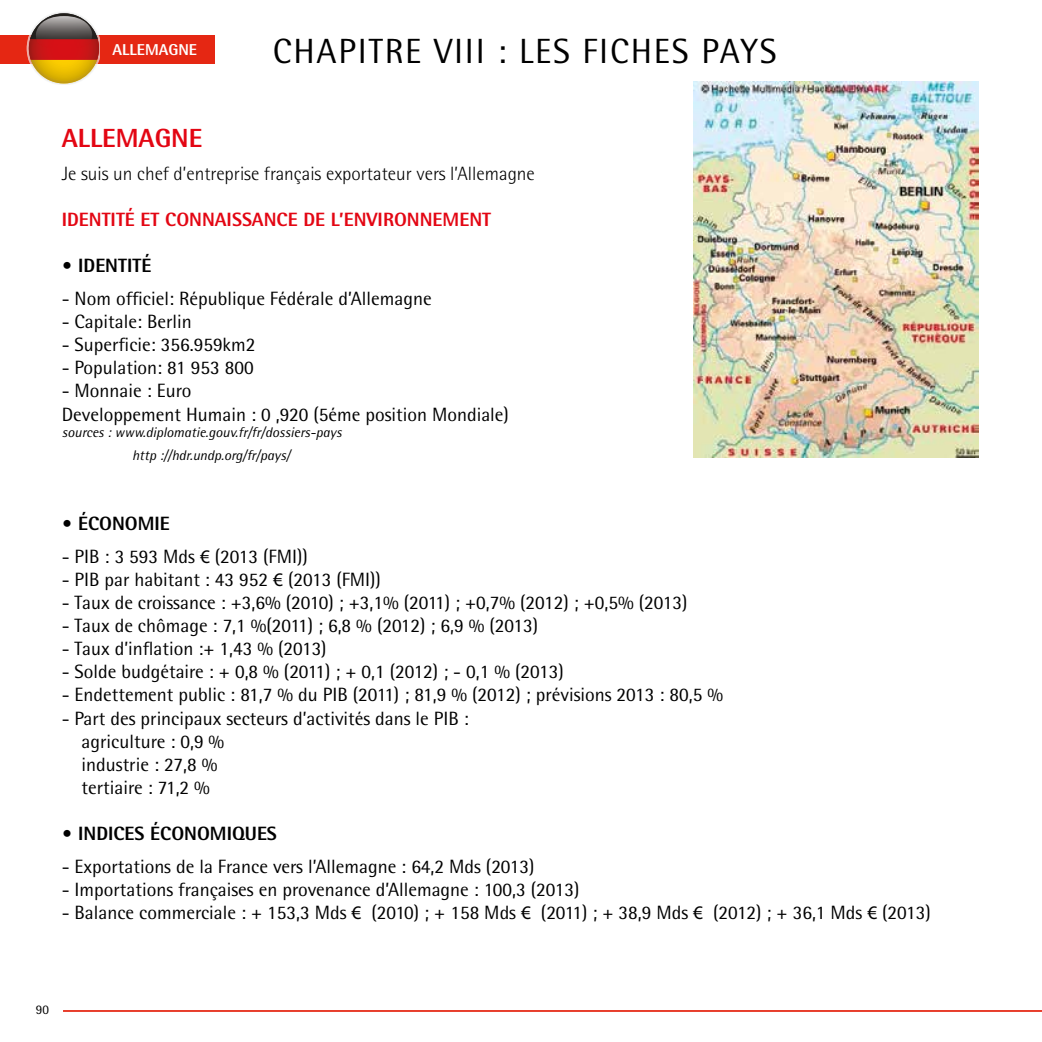
<style>
.page{position:relative;width:1042px;height:1042px;background:#fff}
.page>*{position:absolute;margin:0;border:0;box-sizing:border-box;transform-origin:0 0}
.t1{font:35px "Rotis Semi Sans";letter-spacing:.05em;color:#000}
.t2{font:800 26.25px "Rotis Semi Sans";color:#e30613}
.t3{font:19.25px/23.1px "Rotis Semi Sans";color:#000}
.t4{font:300 19.25px "Rotis Semi Sans";color:#000}
.t5{font:800 19.25px "Rotis Semi Sans";color:#e30613}
.t6{font:800 19.25px "Rotis Semi Sans";color:#000}
.t7{font:800 15.75px "Rotis Semi Sans";color:#fff}
.t8{font:italic 14px/23.1px "Rotis Semi Sans";color:#000}
.t9{font:13.12px "Rotis Semi Sans";color:#000}
.s1{font-family:"Myriad Pro"}
</style>
<div class="page">
<hr style="left:63px;top:1010px;width:979px;height:2px;background:#e52713">
<img style="left:693px;top:81px;width:286px;height:377px">
<div style="left:0;top:36px;width:215px;height:28px;background:#e52713"></div>
<svg style="left:27px;top:12px;width:73px;height:72px"></svg>
<img style="left:36px;top:16px;width:56px;height:31px">
<p class="t7" style="left:113px;top:40px;width:86px">ALLEMAGNE</p>
<h1 class="t1" style="left:273px;top:31px;width:505px">CHAPITRE VIII : LES FICHES PAYS</h1>
<h2 class="t2" style="left:62px;top:121px;width:142px">ALLEMAGNE</h2>
<p class="t4" style="left:62px;top:162px;width:475px">Je suis un chef d’entreprise français exportateur vers l’Allemagne</p>
<p class="t5" style="left:62px;top:207px;width:431px">IDENTITÉ ET CONNAISSANCE DE L’ENVIRONNEMENT</p>
<p class="t6" style="left:62px;top:253px;width:91px">• IDENTITÉ</p>
<p class="t3" style="left:62px;top:287px;width:371px">- Nom officiel: République Fédérale d’Allemagne</p>
<p class="t3" style="left:62px;top:310px;width:131px">- Capitale: Berlin</p>
<p class="t3" style="left:62px;top:333px;width:195px">- Superficie: 356.959km2</p>
<p class="t3" style="left:62px;top:356px;width:193px">- Population: 81 953 800</p>
<p class="t3" style="left:62px;top:379px;width:449px">- Monnaie : Euro<br>Developpement Humain : 0 ,920 (5éme position Mondiale)</p>
<p class="t8" style="left:132px;top:421px;width:211px;text-indent:-70px">sources : www.diplomatie.gouv.fr/fr/dossiers-pays http ://hdr.undp.org/fr/pays/</p>
<p class="t6" style="left:62px;top:511px;width:110px">• ÉCONOMIE</p>
<p class="t3" style="left:62px;top:544px;width:247px">- PIB : 3 593 Mds <span class="s1">€</span> (2013 (FMI))</p>
<p class="t3" style="left:62px;top:568px;width:321px">- PIB par habitant : 43 952 <span class="s1">€</span> (2013 (FMI))</p>
<p class="t3" style="left:62px;top:591px;width:627px">- Taux de croissance : +3,6% (2010) ; +3,1% (2011) ; +0,7% (2012) ; +0,5% (2013)</p>
<p class="t3" style="left:62px;top:614px;width:478px">- Taux de chômage : 7,1 %(2011) ; 6,8 % (2012) ; 6,9 % (2013)</p>
<p class="t3" style="left:62px;top:637px;width:266px">- Taux d’inflation :+ 1,43 % (2013)</p>
<p class="t3" style="left:62px;top:660px;width:503px">- Solde budgétaire : + 0,8 % (2011) ; + 0,1 (2012) ; - 0,1 % (2013)</p>
<p class="t3" style="left:62px;top:683px;width:663px">- Endettement public : 81,7 % du PIB (2011) ; 81,9 % (2012) ; prévisions 2013 : 80,5 %</p>
<p class="t3" style="left:82px;top:706px;width:389px;text-indent:-20px">- Part des principaux secteurs d’activités dans le PIB : agriculture : 0,9 %<br>industrie : 27,8 %<br>tertiaire : 71,2 %</p>
<p class="t6" style="left:62px;top:821px;width:217px">• INDICES ÉCONOMIQUES</p>
<p class="t3" style="left:62px;top:855px;width:474px">- Exportations de la France vers l’Allemagne : 64,2 Mds (2013)</p>
<p class="t3" style="left:62px;top:878px;width:519px">- Importations françaises en provenance d’Allemagne : 100,3 (2013)</p>
<p class="t3" style="left:62px;top:901px;width:870px">- Balance commerciale : + 153,3 Mds <span class="s1">€</span> (2010) ; + 158 Mds <span class="s1">€</span> (2011) ; + 38,9 Mds <span class="s1">€</span> (2012) ; + 36,1 Mds <span class="s1">€</span> (2013)</p>
<p class="t9" style="left:36px;top:1001px;width:15px">90</p>
</div>
